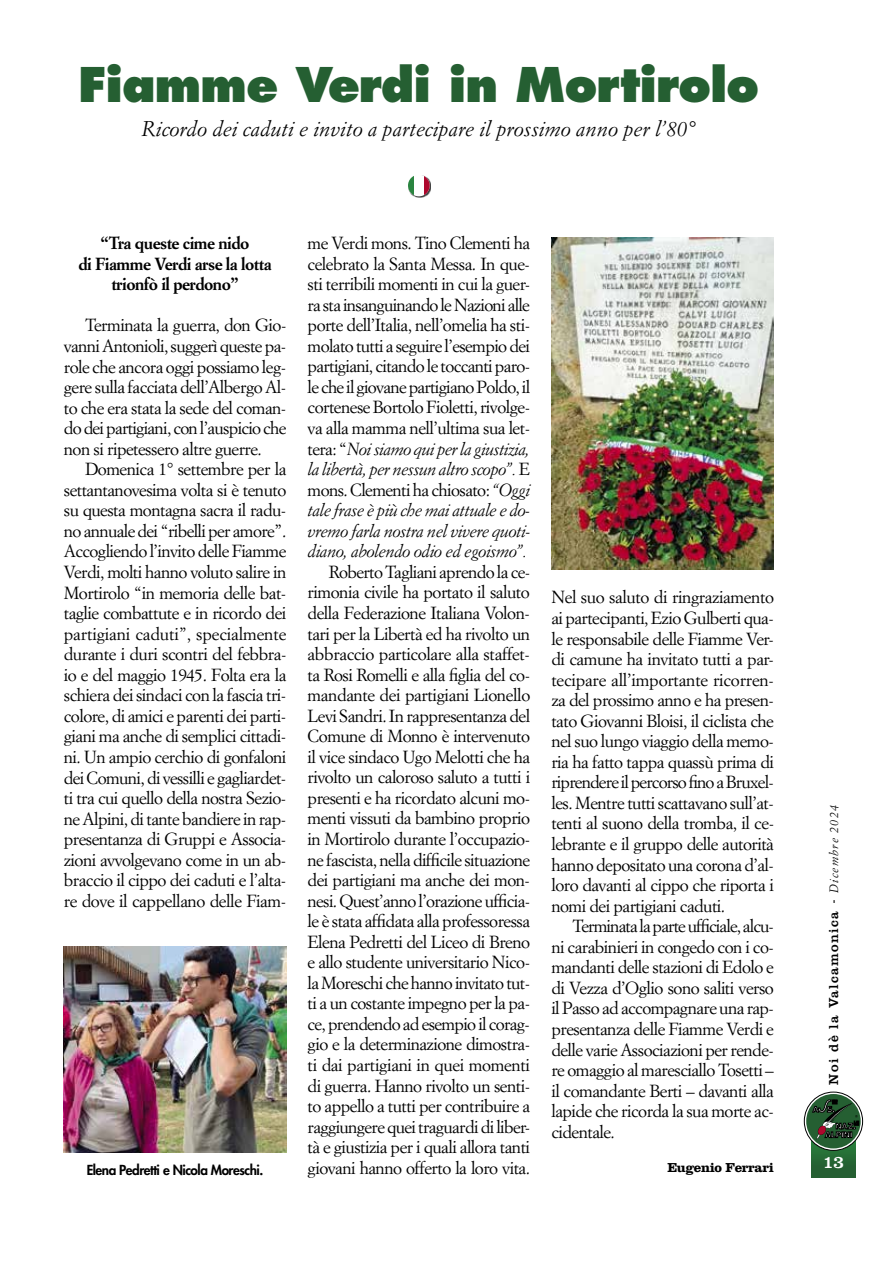
<style>
.page{position:relative;width:893px;height:1263px;background:#fff}
.page>*{position:absolute;margin:0;border:0;box-sizing:border-box;transform-origin:0 0}
.t1{font:800 46.5px "Futura Std";letter-spacing:-.025em;color:#255f32}
.t2{font:italic 21px "Simoncini Garamond Std";color:#000}
.t3{font:18px "Clarendon LT Std";color:#fff}
.t4{font:17.25px/20.5px "Simoncini Garamond Std";letter-spacing:-.03em;color:#000;text-align:justify}
.t5{font:700 17.25px/20.5px "Simoncini Garamond Std";letter-spacing:-.03em;color:#000;text-align:center}
.t6{font:13.5px "Clarendon LT Std";letter-spacing:.1em;color:#000}
.t7{font:800 13.5px "Futura Std";letter-spacing:-.035em;color:#000}
.t8{font:700 13.5px "Clarendon LT Std";letter-spacing:-.03em;color:#000}
.s1{font-style:italic}
.s2{font-family:"Trebuchet MS"}
.s3{font-family:"Simoncini Garamond Std";font-style:italic;font-size:12px}
</style>
<div class="page">
<svg style="left:812px;top:1141px;width:43px;height:37px"></svg>
<svg style="left:804px;top:1092px;width:59px;height:58px"></svg>
<div style="left:804px;top:1092px;width:59px;height:58px;border:1px solid #000;border-radius:50%"></div>
<div style="left:806px;top:1094px;width:55px;height:54px;background:#255f32;border-radius:50%"></div>
<svg style="left:812px;top:1100px;width:47px;height:39px"></svg>
<div style="left:408px;top:175px;width:23px;height:23px;background:#000;opacity:.75"></div>
<div style="left:408px;top:175px;width:22px;height:21px;background:#fff;border-radius:50%"></div>
<svg style="left:424px;top:175px;width:6px;height:21px"></svg>
<svg style="left:408px;top:175px;width:6px;height:21px"></svg>
<img style="left:551px;top:238px;width:223px;height:331px">
<img style="left:64px;top:946px;width:222px;height:207px">
<h1 class="t1" style="left:78px;top:55px;width:683px">Fiamme Verdi in Mortirolo</h1>
<p class="t2" style="left:142px;top:116px;width:555px">Ricordo dei caduti e invito a partecipare il prossimo anno per l’80°</p>
<p class="t4" style="left:308px;top:232px;width:224px">me Verdi mons. Tino Clementi ha celebrato la Santa Messa. In que&shy;sti terribili momenti in cui la guer&shy;ra sta insanguinando le Nazioni alle porte dell’Italia, nell’omelia ha sti&shy;molato tutti a seguire l’esempio dei partigiani, citando le toccanti paro&shy;le che il giovane partigiano Poldo, il cortenese Bortolo Fioletti, rivolge&shy;va alla mamma nell’ultima sua let&shy;tera: “<span class="s1">Noi siamo qui per la giustizia, la libertà, per nessun altro scopo”.</span> E mons. Clementi ha chiosato: <span class="s1">“Oggi tale frase è più che mai attuale e do&shy;vremo farla nostra nel vivere quoti&shy;diano, abolendo odio ed egoismo”.</span></p>
<p class="t4" style="left:308px;top:561px;width:224px;text-indent:21px">Roberto Tagliani aprendo la ce&shy;rimonia civile ha portato il saluto della Federazione Italiana Volon&shy;tari per la Libertà ed ha rivolto un abbraccio particolare alla staffet&shy;ta Rosi Romelli e alla figlia del co&shy;mandante dei partigiani Lionello Levi Sandri. In rappresentanza del Comune di Monno è intervenuto il vice sindaco Ugo Melotti che ha rivolto un caloroso saluto a tutti i presenti e ha ricordato alcuni mo&shy;menti vissuti da bambino proprio in Mortirolo durante l’occupazio&shy;ne fascista, nella difficile situazione dei partigiani ma anche dei mon&shy;nesi. Quest’anno l’orazione ufficia&shy;le è stata affidata alla professoressa Elena Pedretti del Liceo di Breno e allo studente universitario Nico&shy;la Moreschi che hanno invitato tut&shy;ti a un costante impegno per la pa&shy;ce, prendendo ad esempio il corag&shy;gio e la determinazione dimostra&shy;ti dai partigiani in quei momenti di guerra. Hanno rivolto un senti&shy;to appello a tutti per contribuire a raggiungere quei traguardi di liber&shy;tà e giustizia per i quali allora tanti giovani hanno offerto la loro vita.</p>
<p class="t5" style="left:78px;top:233px;width:195px">“Tra queste cime nido<br>di Fiamme Verdi arse la lotta trionfò il perdono”</p>
<p class="t4" style="left:64px;top:315px;width:224px;text-indent:21px">Terminata la guerra, don Gio&shy;vanni Antonioli, suggerì queste pa&shy;role che ancora oggi possiamo leg&shy;gere sulla facciata dell’Albergo Al&shy;to che era stata la sede del coman&shy;do dei partigiani, con l’auspicio che non si ripetessero altre guerre.</p>
<p class="t4" style="left:64px;top:459px;width:224px;text-indent:21px">Domenica 1° settembre per la settantanovesima volta si è tenuto su questa montagna sacra il radu&shy;no annuale dei “ribelli per amore”.<br>Accogliendo l’invito delle Fiamme Verdi, molti hanno voluto salire in Mortirolo “in memoria delle bat&shy;taglie combattute e in ricordo dei partigiani caduti”, specialmente durante i duri scontri del febbra&shy;io e del maggio 1945. Folta era la schiera dei sindaci con la fascia tri&shy;colore, di amici e parenti dei parti&shy;giani ma anche di semplici cittadi&shy;ni. Un ampio cerchio di gonfaloni dei Comuni, di vessilli e gagliardet&shy;ti tra cui quello della nostra Sezio&shy;ne Alpini, di tante bandiere in rap&shy;presentanza di Gruppi e Associa&shy;zioni avvolgevano come in un ab&shy;braccio il cippo dei caduti e l’alta&shy;re dove il cappellano delle Fiam-</p>
<p class="t4" style="left:551px;top:587px;width:224px">Nel suo saluto di ringraziamento ai partecipanti, Ezio Gulberti qua&shy;le responsabile delle Fiamme Ver&shy;di camune ha invitato tutti a par&shy;tecipare all’importante ricorren&shy;za del prossimo anno e ha presen&shy;tato Giovanni Bloisi, il ciclista che nel suo lungo viaggio della memo&shy;ria ha fatto tappa quassù prima di riprendere il percorso fino a Bruxel&shy;les. Mentre tutti scattavano sull’at&shy;tenti al suono della tromba, il ce&shy;lebrante e il gruppo delle autorità hanno depositato una corona d’al&shy;loro davanti al cippo che riporta i nomi dei partigiani caduti.</p>
<p class="t4" style="left:551px;top:915px;width:224px;text-indent:21px">Terminata la parte ufficiale, alcu&shy;ni carabinieri in congedo con i co&shy;mandanti delle stazioni di Edolo e di Vezza d’Oglio sono saliti verso il Passo ad accompagnare una rap&shy;presentanza delle Fiamme Verdi e delle varie Associazioni per rende&shy;re omaggio al maresciallo Tosetti – il comandante Berti – davanti alla lapide che ricorda la sua morte ac&shy;cidentale.</p>
<p class="t7" style="left:87px;top:1161px;width:178px">Elena Pedretti e Nicola Moreschi.</p>
<p class="t8" style="left:667px;top:1159px;width:108px">Eugenio Ferrari</p>
<p class="t6" style="left:826px;top:1084px;width:281px;rotate:-90deg">Noi dè la Valcamonica <span class="s2">-</span> <span class="s3">Dicembre 2024</span></p>
<p class="t3" style="left:823px;top:1151px;width:23px">13</p>
</div>
